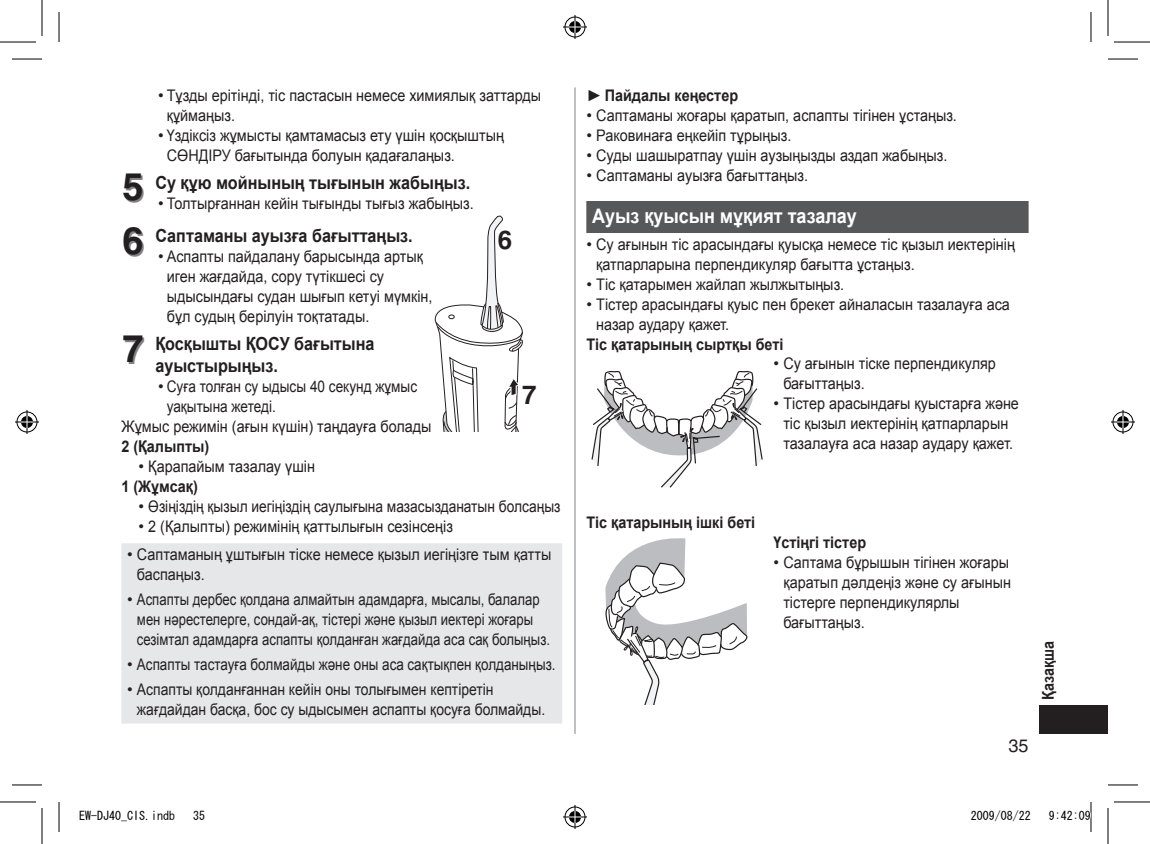
<style>
.page{position:relative;width:1150px;height:844px;background:#fff}
.page>*{position:absolute;margin:0;border:0;box-sizing:border-box;transform-origin:0 0}
.t1{font:700 26px "Helvetica";color:#231f20}
.t2{font:700 20px "Arial";color:#fff;scale:.9 1}
.t3{font:700 18px/22px "Arial";color:#231f20;scale:.9 1}
.t4{font:18px "Helvetica";color:#231f20}
.t5{font:16px/20px "Arial";color:#231f20}
.t6{font:700 16px "Arial";color:#231f20;scale:.9 1}
.t7{font:16px "Arial";color:#231f20;scale:.9 1}
.t8{font:16px "Arial";color:#231f20;scale:.85 1}
.t9{font:12px "MS Gothic";color:#000}
.s1{font-family:"Helvetica";font-size:38px}
.s2{font-weight:400}
</style>
<div class="page">
<div style="left:1040px;top:705px;width:68px;height:29px;background:#231f20"></div>
<hr style="left:574px;top:87px;width:1px;height:647px;background:#808285">
<svg style="left:434px;top:216px;width:89px;height:215px"></svg>
<div style="left:121px;top:543px;width:441px;height:180px;background:#e6e7e9"></div>
<div style="left:586px;top:201px;width:442px;height:32px;background:#57585a"></div>
<svg style="left:591px;top:370px;width:172px;height:118px"></svg>
<svg style="left:605px;top:538px;width:143px;height:166px"></svg>
<hr style="left:12px;top:59px;width:30px;height:1px;background:#000">
<hr style="left:1108px;top:59px;width:30px;height:1px;background:#000">
<hr style="left:12px;top:784px;width:30px;height:1px;background:#000">
<hr style="left:1108px;top:784px;width:30px;height:1px;background:#000">
<hr style="left:59px;top:12px;width:1px;height:30px;background:#000">
<hr style="left:59px;top:802px;width:1px;height:30px;background:#000">
<hr style="left:1090px;top:12px;width:1px;height:30px;background:#000">
<hr style="left:1090px;top:802px;width:1px;height:30px;background:#000">
<hr style="left:0;top:42px;width:36px;height:1px;background:#000">
<hr style="left:1114px;top:42px;width:36px;height:1px;background:#000">
<hr style="left:0;top:801px;width:36px;height:1px;background:#000">
<hr style="left:1114px;top:801px;width:36px;height:1px;background:#000">
<hr style="left:42px;top:0;width:1px;height:36px;background:#000">
<hr style="left:42px;top:808px;width:1px;height:36px;background:#000">
<hr style="left:1107px;top:0;width:1px;height:36px;background:#000">
<hr style="left:1107px;top:808px;width:1px;height:36px;background:#000">
<svg style="left:563px;top:15px;width:24px;height:24px"></svg>
<svg style="left:563px;top:805px;width:24px;height:24px"></svg>
<svg style="left:15px;top:410px;width:24px;height:24px"></svg>
<svg style="left:1111px;top:410px;width:24px;height:24px"></svg>
<svg style="left:1090px;top:809px;width:1px;height:12px"></svg>
<p class="t5" style="left:167px;top:86px;width:376px;text-indent:-9px">• Тұзды ерітінді, тіс пастасын немесе химиялық заттарды құймаңыз.</p>
<p class="t5" style="left:167px;top:126px;width:339px;text-indent:-9px">• Үздіксіз жұмысты қамтамасыз ету үшін қосқыштың<br>СӨНДІРУ бағытында болуын қадағалаңыз.</p>
<p class="t3" style="left:123px;top:172px;width:388px"><span class="s1">5</span> Су құю мойнының тығынын жабыңыз.</p>
<p class="t5" style="left:158px;top:193px;width:317px">• Толтырғаннан кейін тығынды тығыз жабыңыз.</p>
<p class="t3" style="left:123px;top:225px;width:324px"><span class="s1">6</span> Саптаманы ауызға бағыттаңыз.</p>
<h1 class="t1" style="left:498px;top:224px;width:16px">6</h1>
<p class="t5" style="left:167px;top:247px;width:267px;text-indent:-9px">• Аспапты пайдалану барысында артық иген жағдайда, сору түтікшесі су ыдысындағы судан шығып кетуі мүмкін, бұл судың берілуін тоқтатады.</p>
<p class="t3" style="left:155px;top:333px;width:245px;text-indent:-33px"><span class="s1">7</span> Қосқышты ҚОСУ бағытына ауыстырыңыз.</p>
<p class="t5" style="left:158px;top:376px;width:260px">• Суға толған су ыдысы 40 секунд жұмыс</p>
<p class="t8" style="left:167px;top:396px;width:130px">уақытына жетеді.</p>
<p class="t7" style="left:121px;top:416px;width:346px">Жұмыс режимін (ағын күшін) таңдауға болады</p>
<p class="t6" style="left:121px;top:436px;width:99px">2 (Қалыпты)</p>
<p class="t5" style="left:138px;top:456px;width:178px">• Қарапайым тазалау үшін</p>
<p class="t6" style="left:121px;top:476px;width:86px">1 (Жұмсақ)</p>
<p class="t5" style="left:138px;top:496px;width:424px">• Өзіңіздің қызыл иегіңіздің саулығына мазасызданатын болсаңыз</p>
<p class="t5" style="left:138px;top:516px;width:316px">• 2 (Қалыпты) режимінің қаттылығын сезінсеңіз</p>
<p class="t5" style="left:137px;top:544px;width:416px;text-indent:-10px">• Саптаманың ұштығын тіске немесе қызыл иегіңізге тым қатты баспаңыз.</p>
<p class="t5" style="left:137px;top:589px;width:414px;text-indent:-10px">• Аспапты дербес қолдана алмайтын адамдарға, мысалы, балалар мен нәрестелерге, сондай-ақ, тістері және қызыл иектері жоғары сезімтал адамдарға аспапты қолданған жағдайда аса сақ болыңыз.</p>
<p class="t5" style="left:127px;top:654px;width:430px">• Аспапты тастауға болмайды және оны аса сақтықпен қолданыңыз.</p>
<p class="t5" style="left:137px;top:679px;width:410px;text-indent:-10px">• Аспапты қолданғаннан кейін оны толығымен кептіретін жағдайдан басқа, бос су ыдысымен аспапты қосуға болмайды.</p>
<h1 class="t1" style="left:522px;top:379px;width:16px">7</h1>
<p class="t6" style="left:586px;top:85px;width:170px"><span class="s2">►</span> Пайдалы кеңестер</p>
<p class="t5" style="left:586px;top:106px;width:372px">• Саптаманы жоғары қаратып, аспапты тігінен ұстаңыз.</p>
<p class="t5" style="left:586px;top:126px;width:206px">• Раковинаға еңкейіп тұрыңыз.</p>
<p class="t5" style="left:586px;top:146px;width:363px">• Суды шашыратпау үшін аузыңызды аздап жабыңыз.</p>
<p class="t5" style="left:586px;top:166px;width:223px">• Саптаманы ауызға бағыттаңыз.</p>
<p class="t2" style="left:592px;top:203px;width:296px">Ауыз қуысын мұқият тазалау</p>
<p class="t5" style="left:596px;top:235px;width:420px;text-indent:-10px">• Су ағынын тіс арасындағы қуысқа немесе тіс қызыл иектерінің қатпарларына перпендикуляр бағытта ұстаңыз.</p>
<p class="t5" style="left:586px;top:275px;width:259px">• Тіс қатарымен жайлап жылжытыңыз.</p>
<p class="t5" style="left:596px;top:295px;width:415px;text-indent:-10px">• Тістер арасындағы қуыс пен брекет айналасын тазалауға аса назар аудару қажет.</p>
<p class="t6" style="left:586px;top:333px;width:221px">Тіс қатарының сыртқы беті</p>
<p class="t5" style="left:783px;top:353px;width:214px;text-indent:-10px">• Су ағынын тіске перпендикуляр бағыттаңыз.</p>
<p class="t5" style="left:773px;top:393px;width:247px;text-align:center">• Тістер арасындағы қуыстарға және тіс қызыл иектерінің қатпарларын тазалауға аса назар аудару қажет.</p>
<p class="t6" style="left:586px;top:512px;width:189px">Тіс қатарының ішкі беті</p>
<p class="t6" style="left:773px;top:531px;width:105px">Үстіңгі тістер</p>
<p class="t5" style="left:783px;top:552px;width:229px;text-indent:-10px">• Саптама бұрышын тігінен жоғары қаратып дәлдеңіз және су ағынын тістерге перпендикулярлы бағыттаңыз.</p>
<p class="t6" style="left:1037px;top:700px;width:67px;rotate:-90deg">Қазақша</p>
<p class="t4" style="left:1008px;top:735px;width:22px">3 5</p>
<p class="t9" style="left:79px;top:809px;width:97px">EW-DJ40_CIS.indb</p>
<p class="t9" style="left:193px;top:809px;width:13px">35</p>
<p class="t9" style="left:971px;top:809px;width:61px">2009/08/22</p>
<p class="t9" style="left:1049px;top:809px;width:43px">9:42:09</p>
</div>
